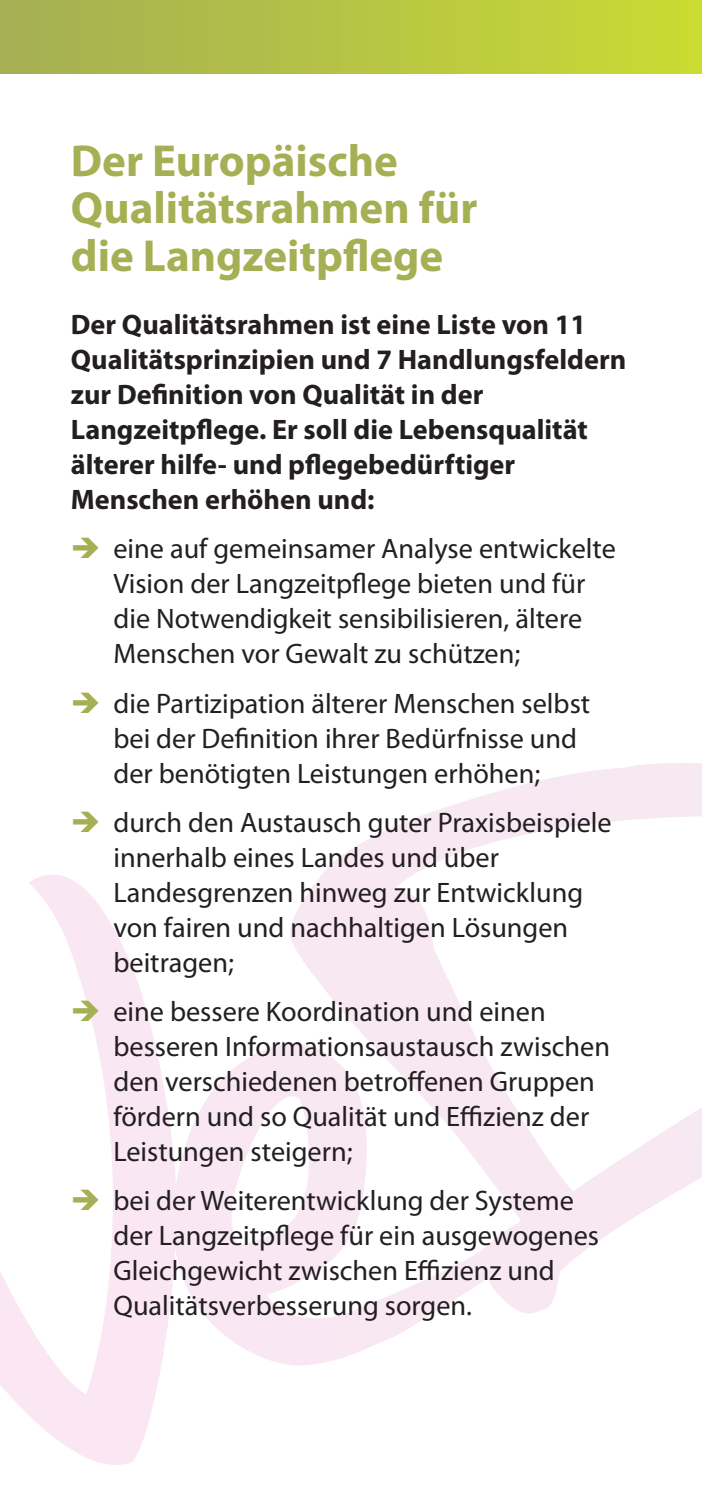
<style>
.page{position:relative;width:702px;height:1489px;background:#fff}
.page>*{position:absolute;margin:0;border:0;box-sizing:border-box;transform-origin:0 0}
.t1{font:700 45px/47.5px "Myriad Pro";color:#a5af53}
.t2{font:28.25px/35px "Myriad Pro";color:#231f20}
.t3{font:700 28.25px/35px "Myriad Pro";color:#231f20}
</style>
<div class="page">
<svg style="left:0;top:763px;width:702px;height:702px"></svg>
<div style="left:0;top:0;width:702px;height:73px;background:linear-gradient(to right,#a4ae55,#cada33)"></div>
<svg style="left:73px;top:811px;width:26px;height:20px"></svg>
<svg style="left:73px;top:1000px;width:26px;height:21px"></svg>
<svg style="left:73px;top:1189px;width:26px;height:21px"></svg>
<h1 class="t1" style="left:71px;top:135px;width:408px">Der Europäische<br>Qualitätsrahmen für die Langzeitpflege</h1>
<p class="t3" style="left:71px;top:306px;width:557px">Der Qualitätsrahmen ist eine Liste von 11<br>Qualitätsprinzipien und 7 Handlungsfeldern zur Definition von Qualität in der Langzeitpflege. Er soll die Lebensqualität älterer hilfe- und pflegebedürftiger Menschen erhöhen und:</p>
<p class="t2" style="left:113px;top:531px;width:504px">eine auf gemeinsamer Analyse entwickelte Vision der Langzeitpflege bieten und für die Notwendigkeit sensibilisieren, ältere Menschen vor Gewalt zu schützen;</p>
<p class="t2" style="left:113px;top:685px;width:478px">die Partizipation älterer Menschen selbst bei der Definition ihrer Bedürfnisse und der benötigten Leistungen erhöhen;</p>
<p class="t2" style="left:113px;top:804px;width:500px">durch den Austausch guter Praxisbeispiele innerhalb eines Landes und über<br>Landesgrenzen hinweg zur Entwicklung von fairen und nachhaltigen Lösungen beitragen;</p>
<p class="t2" style="left:113px;top:993px;width:498px">eine bessere Koordination und einen besseren Informationsaustausch zwischen den verschiedenen betroffenen Gruppen fördern und so Qualität und Effizienz der Leistungen steigern;</p>
<p class="t2" style="left:113px;top:1182px;width:487px">bei der Weiterentwicklung der Systeme der Langzeitpflege für ein ausgewogenes Gleichgewicht zwischen Effizienz und Qualitätsverbesserung sorgen.</p>
</div>
